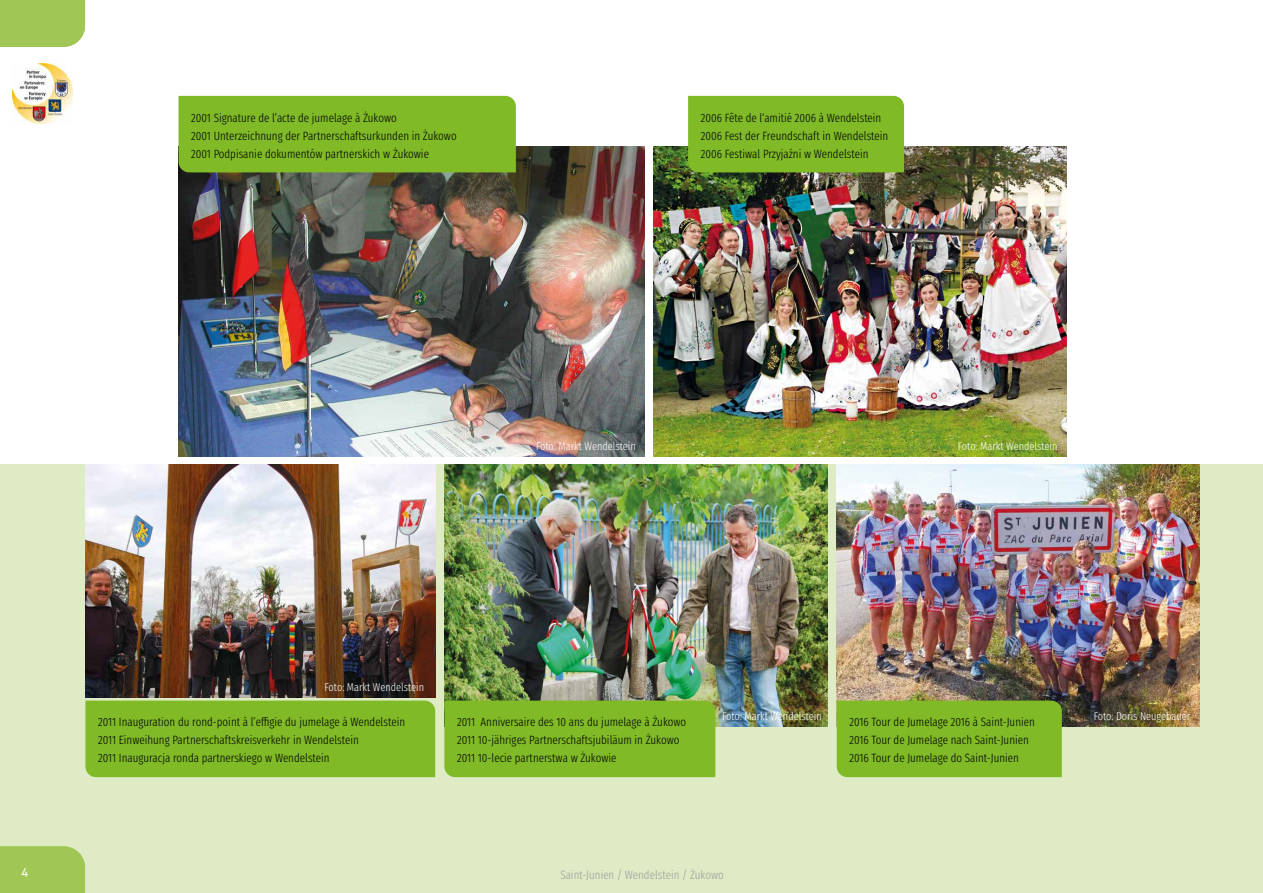
<style>
.page{position:relative;width:1263px;height:893px;background:#fff}
.page>*{position:absolute;margin:0;border:0;box-sizing:border-box;transform-origin:0 0}
.t1{font:300 12px/18px "Fira Sans Compressed";color:#000}
.t2{font:300 12px "Fira Sans Compressed";color:#9d9d9c}
.t3{font:12px "Aller";color:#fff}
.t4{font:300 11.25px "Fira Sans Compressed";color:#fff}
</style>
<div class="page">
<div style="left:0;top:464px;width:1263px;height:429px;background:#deebc5"></div>
<div style="left:0;top:846px;width:85px;height:47px;background:#a0c755"></div>
<img style="left:13px;top:64px;width:59px;height:60px">
<div style="left:0;top:0;width:85px;height:47px;background:#a0c755"></div>
<img style="left:85px;top:464px;width:350px;height:233px">
<img style="left:654px;top:147px;width:412px;height:309px">
<img style="left:445px;top:464px;width:382px;height:263px">
<img style="left:837px;top:464px;width:362px;height:263px">
<div style="left:688px;top:96px;width:216px;height:76px;background:#80ba27"></div>
<div style="left:837px;top:701px;width:225px;height:76px;background:#80ba27"></div>
<div style="left:444px;top:701px;width:271px;height:76px;background:#80ba27"></div>
<div style="left:85px;top:701px;width:350px;height:76px;background:#80ba27"></div>
<img style="left:179px;top:147px;width:465px;height:309px">
<div style="left:179px;top:96px;width:337px;height:76px;background:#80ba27"></div>
<p class="t1" style="left:191px;top:108px;width:267px">2001 Signature de l’acte de jumelage à Żukowo<br>2001 Unterzeichnung der Partnerschaftsurkunden in Żukowo<br>2001 Podpisanie dokumentów partnerskich w Żukowie</p>
<p class="t1" style="left:701px;top:108px;width:189px">2006 Fête de l‘amitié 2006 à Wendelstein<br>2006 Fest der Freundschaft in Wendelstein<br>2006 Festiwal Przyjaźni w Wendelstein</p>
<p class="t4" style="left:536px;top:438px;width:101px">Foto: Markt Wendelstein</p>
<p class="t4" style="left:958px;top:438px;width:101px">Foto: Markt Wendelstein</p>
<p class="t4" style="left:325px;top:679px;width:101px">Foto: Markt Wendelstein</p>
<p class="t1" style="left:98px;top:713px;width:308px">2011 Inauguration du rond-point à l’effigie du jumelage à Wendelstein<br>2011 Einweihung Partnerschaftskreisverkehr in Wendelstein<br>2011 Inauguracja ronda partnerskiego w Wendelstein</p>
<p class="t1" style="left:457px;top:713px;width:231px">2011 Anniversaire des 10 ans du jumelage à Żukowo<br>2011 10-jähriges Partnerschaftsjubiläum in Żukowo<br>2011 10-lecie partnerstwa w Żukowie</p>
<p class="t4" style="left:722px;top:708px;width:101px">Foto: Markt Wendelstein</p>
<p class="t4" style="left:1094px;top:708px;width:98px">Foto: Doris Neugebauer</p>
<p class="t1" style="left:849px;top:713px;width:187px">2016 Tour de Jumelage 2016 à Saint-Junien<br>2016 Tour de Jumelage nach Saint-Junien<br>2016 Tour de Jumelage do Saint-Junien</p>
<p class="t3" style="left:21px;top:865px;width:9px">4</p>
<p class="t2" style="left:560px;top:866px;width:165px">Saint-Junien / Wendelstein / Żukowo</p>
</div>
